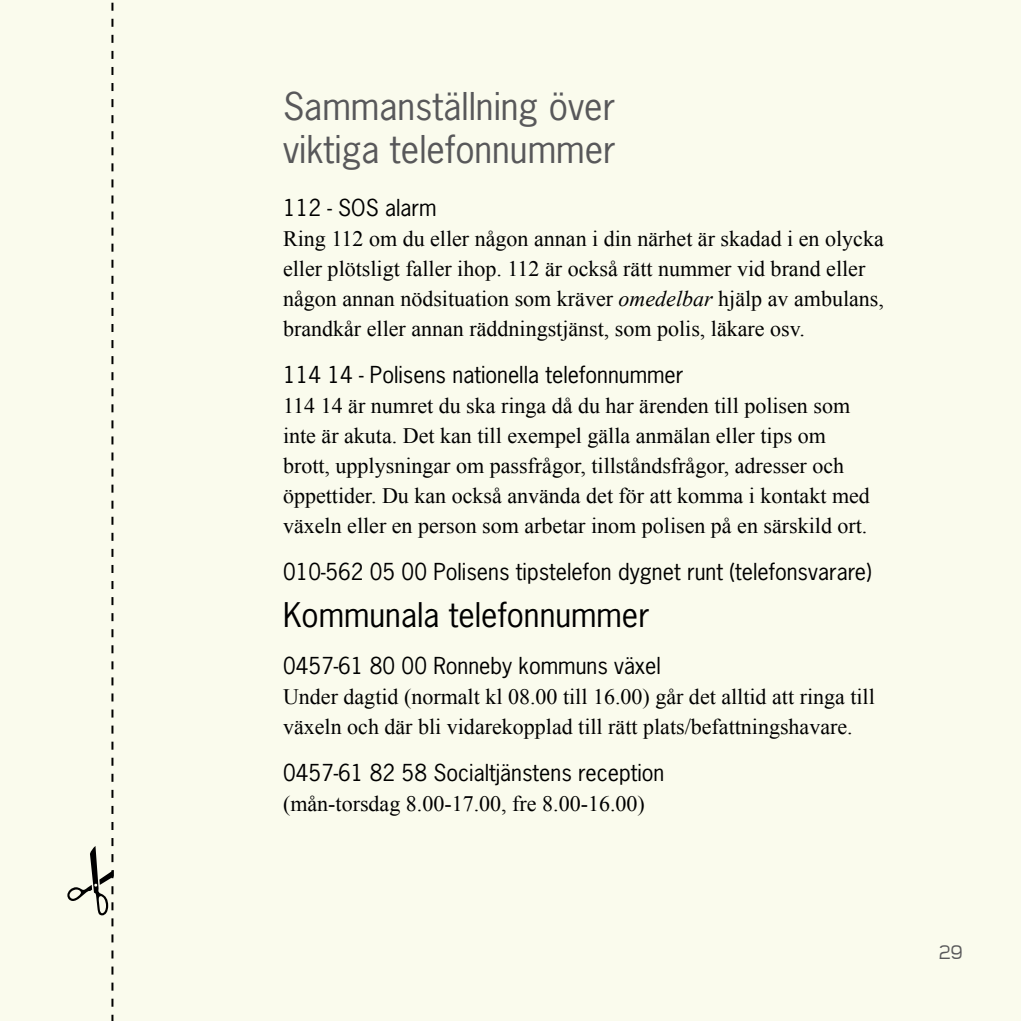
<style>
.page{position:relative;width:1021px;height:1021px;background:#fff}
.page>*{position:absolute;margin:0;border:0;box-sizing:border-box;transform-origin:0 0}
.t1{font:36px/43.2px "News Gothic Std";color:#58585a}
.t2{font:32px "News Gothic Std";color:#000}
.t3{font:22px/30px "Times New Roman";color:#000}
.t4{font:22px "News Gothic Std";color:#000}
.t5{font:300 22px "Teen";color:#58585a}
.s1{font-style:italic}
</style>
<div class="page">
<div style="left:0;top:0;width:1020px;height:1020px;background:#fafbed"></div>
<svg style="left:111px;top:2px;width:3px;height:1018px"></svg>
<h1 class="t1" style="left:283px;top:84px;width:334px">Sammanställning över viktiga telefonnummer</h1>
<p class="t4" style="left:283px;top:193px;width:155px">112 - SOS alarm</p>
<p class="t3" style="left:283px;top:223px;width:602px">Ring 112 om du eller någon annan i din närhet är skadad i en olycka eller plötsligt faller ihop. 112 är också rätt nummer vid brand eller någon annan nödsituation som kräver <span class="s1">omedelbar</span> hjälp av ambulans, brandkår eller annan räddningstjänst, som polis, läkare osv.</p>
<p class="t4" style="left:283px;top:360px;width:402px">114 14 - Polisens nationella telefonnummer</p>
<p class="t3" style="left:283px;top:390px;width:588px">114 14 är numret du ska ringa då du har ärenden till polisen som inte är akuta. Det kan till exempel gälla anmälan eller tips om brott, upplysningar om passfrågor, tillståndsfrågor, adresser och öppettider. Du kan också använda det för att komma i kontakt med växeln eller en person som arbetar inom polisen på en särskild ort.</p>
<p class="t4" style="left:283px;top:557px;width:590px">010-562 05 00 Polisens tipstelefon dygnet runt (telefonsvarare)</p>
<h2 class="t2" style="left:283px;top:594px;width:368px">Kommunala telefonnummer</h2>
<p class="t4" style="left:283px;top:651px;width:379px">0457-61 80 00 Ronneby kommuns växel</p>
<p class="t3" style="left:283px;top:681px;width:593px">Under dagtid (normalt kl 08.00 till 16.00) går det alltid att ringa till växeln och där bli vidarekopplad till rätt plats/befattningshavare.</p>
<p class="t4" style="left:283px;top:758px;width:383px">0457-61 82 58 Socialtjänstens reception</p>
<p class="t3" style="left:283px;top:788px;width:363px">(mån-torsdag 8.00-17.00, fre 8.00-16.00)</p>
<p class="t5" style="left:939px;top:940px;width:26px">29</p>
</div>
